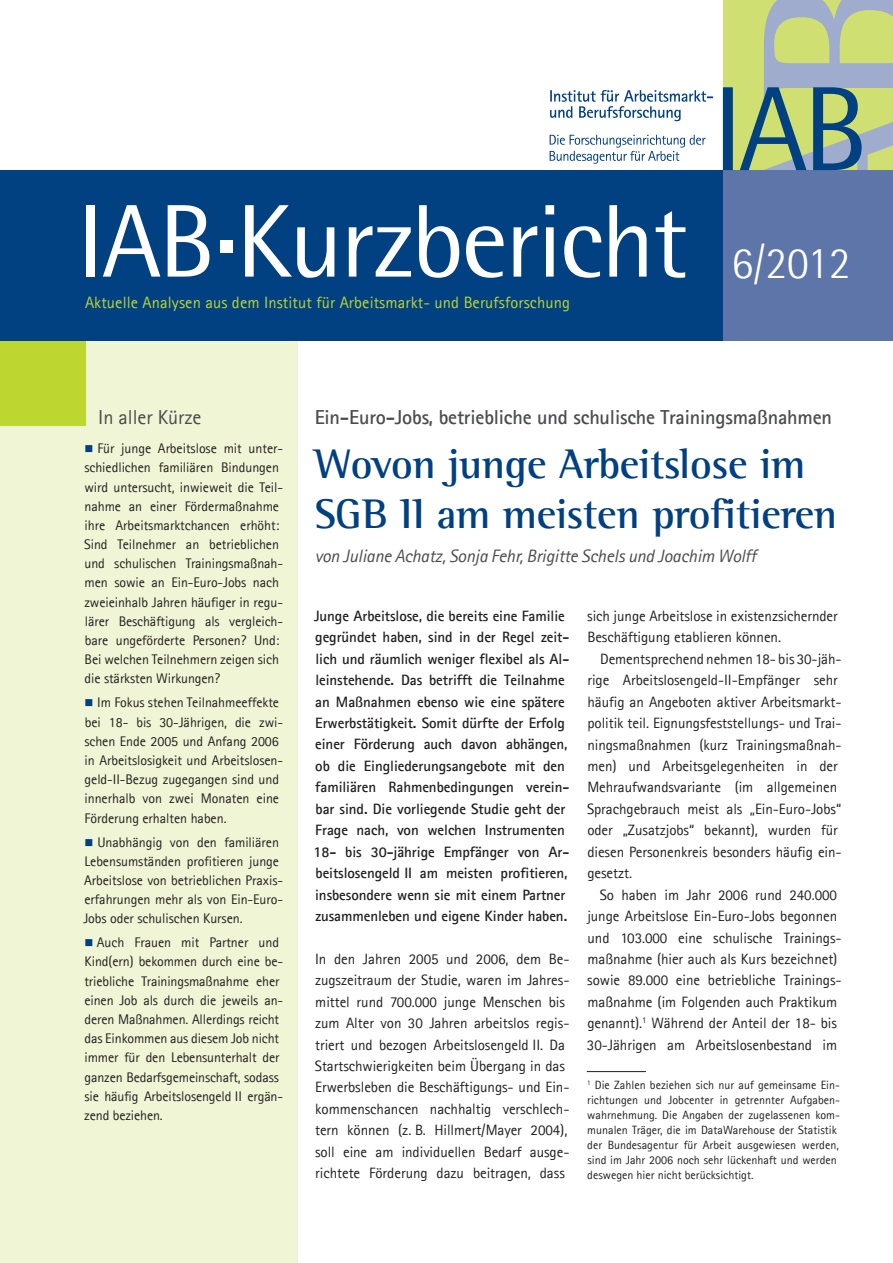
<style>
.page{position:relative;width:893px;height:1263px;background:#fff}
.page>*{position:absolute;margin:0;border:0;box-sizing:border-box;transform-origin:0 0}
.t1{font:103.5px "Agfa Rotis Semisans";letter-spacing:-.025em;color:#fff}
.t2{font:300 45px "Agfa Rotis Semisans";color:#fff}
.t3{font:700 42.45px/49.5px "Agfa Rotis Semi Serif";letter-spacing:-.01em;color:#014081}
.t4{font:700 20.25px "Agfa Rotis Sans Serif";letter-spacing:-.01em;color:#4b4c4d}
.t5{font:20.25px "Agfa Rotis Sans Serif";letter-spacing:-.005em;color:#4b4c4b}
.t6{font:italic 18px "Agfa Rotis Sans Serif";letter-spacing:-.01em;color:#4b4c4d}
.t7{font:16.5px "Agfa Rotis Sans Serif";letter-spacing:.005em;color:#bed630}
.t8{font:15px/21.5px "Agfa Rotis Sans Serif";letter-spacing:-.005em;color:#231f20}
.t9{font:700 15px/21.5px "Agfa Rotis Sans Serif";letter-spacing:-.005em;color:#231f20}
.t10{font:13.95px/19.2px "Agfa Rotis Sans Serif";letter-spacing:-.005em;color:#231f20}
.t11{font:12px/15px "Agfa Rotis Sans Serif";color:#231f20}
</style>
<div class="page">
<div style="left:0;top:340px;width:298px;height:923px;background:#f0f5d5"></div>
<div style="left:0;top:340px;width:85px;height:85px;background:#bed630"></div>
<div style="left:0;top:170px;width:723px;height:170px;background:#014081"></div>
<div style="left:723px;top:170px;width:170px;height:170px;background:#5d75a8"></div>
<svg style="left:550px;top:90px;width:163px;height:31px"></svg>
<svg style="left:550px;top:135px;width:156px;height:29px"></svg>
<svg style="left:723px;top:0;width:170px;height:170px;background:#a2b78d"></svg>
<div style="left:220px;top:240px;width:13px;height:13px;background:#fff"></div>
<hr style="left:587px;top:1071px;width:59px;height:1px;background:#231f20">
<h1 class="t1" style="left:78px;top:181px;width:612px">IAB Kurzbericht</h1>
<p class="t7" style="left:85px;top:292px;width:486px">Aktuelle Analysen aus dem Institut für Arbeitsmarkt- und Berufsforschung</p>
<h2 class="t2" style="left:731px;top:237px;width:121px">6/2012</h2>
<h3 class="t5" style="left:98px;top:405px;width:105px">In aller Kürze</h3>
<p class="t10" style="left:84px;top:439px;width:200px;text-indent:13px">Für junge Arbeitslose mit unter&shy;schiedlichen familiären Bindungen wird untersucht, inwieweit die Teil&shy;nahme an einer Fördermaßnahme ihre Arbeitsmarktchancen erhöht:<br>Sind Teilnehmer an betrieblichen und schulischen Trainingsmaßnah&shy;men sowie an Ein-Euro-Jobs nach zweieinhalb Jahren häufiger in regu&shy;lärer Beschäftigung als vergleich&shy;bare ungeförderte Personen? Und:<br>Bei welchen Teilnehmern zeigen sich die stärksten Wirkungen?</p>
<p class="t10" style="left:84px;top:693px;width:200px;text-indent:13px">Im Fokus stehen Teilnahmeeffekte bei 18- bis 30-Jährigen, die zwi&shy;schen Ende 2005 und Anfang 2006 in Arbeitslosigkeit und Arbeitslosen&shy;geld-II-Bezug zugegangen sind und innerhalb von zwei Monaten eine Förderung erhalten haben.</p>
<p class="t10" style="left:83px;top:832px;width:201px;text-indent:14px">Unabhängig von den familiären Lebensumständen profitieren junge Arbeitslose von betrieblichen Praxis&shy;erfahrungen mehr als von Ein-Euro-Jobs oder schulischen Kursen.</p>
<p class="t10" style="left:84px;top:933px;width:200px;text-indent:13px">Auch Frauen mit Partner und<br>Kind(ern) bekommen durch eine be&shy;triebliche Trainingsmaßnahme eher einen Job als durch die jeweils an&shy;deren Maßnahmen. Allerdings reicht das Einkommen aus diesem Job nicht immer für den Lebensunterhalt der ganzen Bedarfsgemeinschaft, sodass sie häufig Arbeitslosengeld II ergän&shy;zend beziehen.</p>
<h3 class="t4" style="left:315px;top:405px;width:519px">Ein-Euro-Jobs, betriebliche und schulische Trainingsmaßnahmen</h3>
<h3 class="t3" style="left:315px;top:439px;width:524px">Wovon junge Arbeitslose im<br>SGB II am meisten profitieren</h3>
<p class="t6" style="left:315px;top:545px;width:443px">von Juliane Achatz, Sonja Fehr, Brigitte Schels und Joachim Wolff</p>
<p class="t9" style="left:313px;top:605px;width:258px">Junge Arbeitslose, die bereits eine Familie gegründet haben, sind in der Regel zeit&shy;lich und räumlich weniger flexibel als Al&shy;leinstehende. Das betrifft die Teilnahme an Maßnahmen ebenso wie eine spätere Erwerbstätigkeit. Somit dürfte der Erfolg einer Förderung auch davon abhängen, ob die Eingliederungsangebote mit den familiären Rahmenbedingungen verein&shy;bar sind. Die vorliegende Studie geht der Frage nach, von welchen Instrumenten 18- bis 30-jährige Empfänger von Ar&shy;beitslosengeld II am meisten profitieren, insbesondere wenn sie mit einem Partner zusammenleben und eigene Kinder haben.</p>
<p class="t8" style="left:315px;top:948px;width:256px">In den Jahren 2005 und 2006, dem Be&shy;zugszeitraum der Studie, waren im Jahres&shy;mittel rund 700.000 junge Menschen bis zum Alter von 30 Jahren arbeitslos regis&shy;triert und bezogen Arbeitslosengeld II. Da Startschwierigkeiten beim Übergang in das Erwerbsleben die Beschäftigungs- und Ein&shy;kommenschancen nachhaltig verschlech&shy;tern können (z. B. Hillmert/Mayer 2004), soll eine am individuellen Bedarf ausge&shy;richtete Förderung dazu beitragen, dass</p>
<p class="t8" style="left:587px;top:605px;width:252px">sich junge Arbeitslose in existenzsichernder<br>Beschäftigung etablieren können.</p>
<p class="t8" style="left:587px;top:648px;width:256px;text-indent:13px">Dementsprechend nehmen 18- bis 30-jäh&shy;rige Arbeitslosengeld-II-Empfänger sehr häufig an Angeboten aktiver Arbeitsmarkt&shy;politik teil. Eignungsfeststellungs- und Trai&shy;ningsmaßnahmen (kurz Trainingsmaßnah&shy;men) und Arbeitsgelegenheiten in der Mehraufwandsvariante (im allgemeinen Sprachgebrauch meist als „Ein-Euro-Jobs“ oder „Zusatzjobs“ bekannt), wurden für diesen Personenkreis besonders häufig ein&shy;gesetzt.</p>
<p class="t8" style="left:587px;top:884px;width:256px;text-align:center">So haben im Jahr 2006 rund 240.000 junge Arbeitslose Ein-Euro-Jobs begonnen und 103.000 eine schulische Trainings&shy;maßnahme (hier auch als Kurs bezeichnet) sowie 89.000 eine betriebliche Trainings&shy;maßnahme (im Folgenden auch Praktikum genannt).<sup>1</sup> Während der Anteil der 18- bis 30-Jährigen am Arbeitslosenbestand im</p>
<p class="t11" style="left:587px;top:1077px;width:254px"><sup>1</sup> Die Zahlen beziehen sich nur auf gemeinsame Ein&shy;richtungen und Jobcenter in getrennter Aufgaben&shy;wahrnehmung. Die Angaben der zugelassenen kom&shy;munalen Träger, die im DataWarehouse der Statistik der Bundesagentur für Arbeit ausgewiesen werden, sind im Jahr 2006 noch sehr lückenhaft und werden deswegen hier nicht berücksichtigt.</p>
</div>
